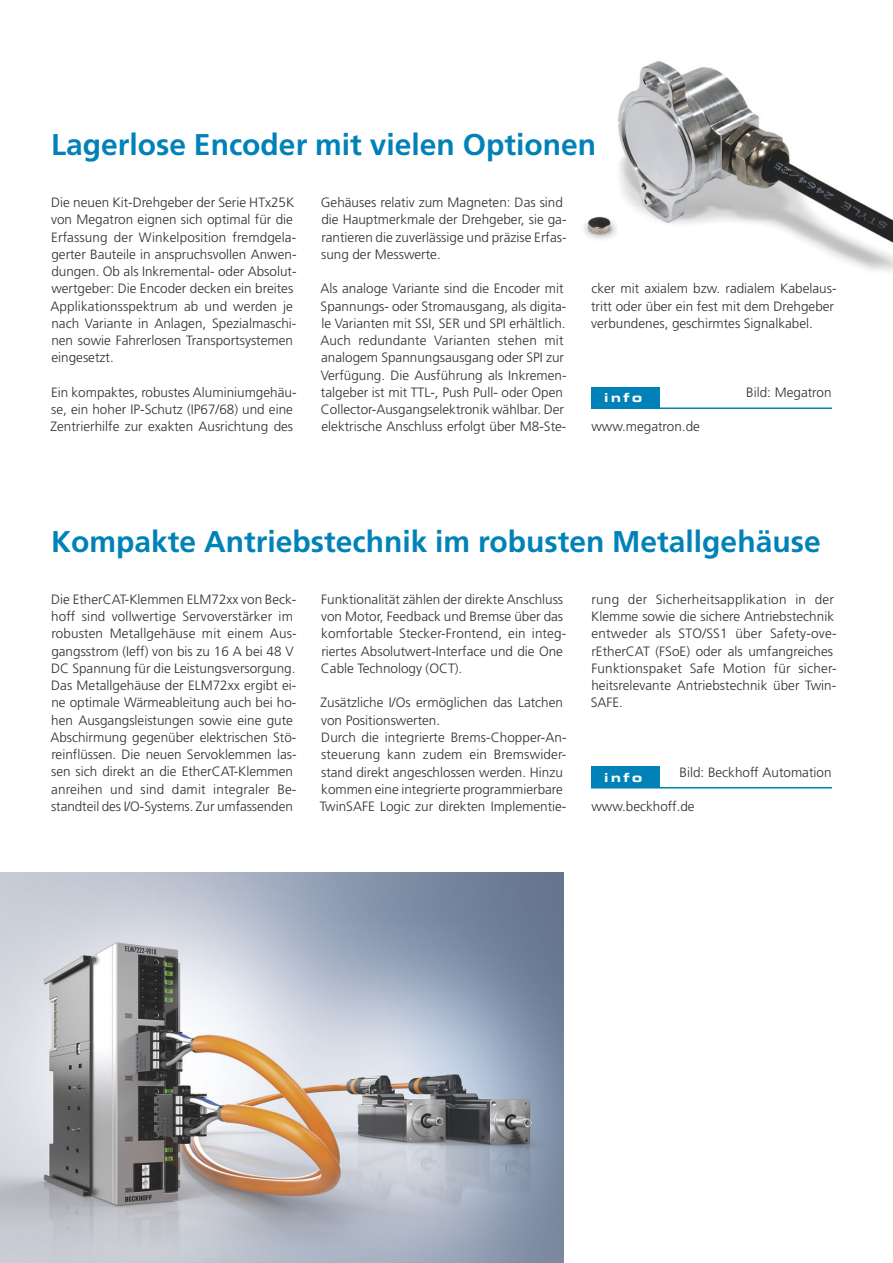
<style>
.page{position:relative;width:893px;height:1263px;background:#fff}
.page>*{position:absolute;margin:0;border:0;box-sizing:border-box;transform-origin:0 0}
.t1{font:700 30px "Frutiger LT Std";color:#0082b8}
.t2{font:300 13.5px/17.2px "Frutiger LT Std";color:#2f2f2e}
.t3{font:700 expanded 13.5px "Eurostile SB";letter-spacing:.2em;color:#fff}
</style>
<div class="page">
<img style="left:584px;top:61px;width:309px;height:211px">
<img style="left:0;top:872px;width:563px;height:391px">
<div style="left:591px;top:387px;width:68px;height:21px;background:#0082b8"></div>
<hr style="left:591px;top:407px;width:68px;height:2px;background:#0082b8">
<hr style="left:659px;top:407px;width:173px;height:2px;background:#0082b8">
<div style="left:591px;top:766px;width:68px;height:22px;background:#0082b8"></div>
<hr style="left:659px;top:787px;width:173px;height:1px;background:#0082b8">
<h1 class="t1" style="left:51px;top:127px;width:547px">Lagerlose Encoder mit vielen Optionen</h1>
<p class="t2" style="left:50px;top:194px;width:248px">Die neuen Kit-Drehgeber der Serie HTx25K von Megatron eignen sich optimal für die Erfassung der Winkelposition fremdgela&shy;gerter Bauteile in anspruchsvollen Anwen&shy;dungen. Ob als Inkremental- oder Absolut&shy;wertgeber: Die Encoder decken ein breites Applikationsspektrum ab und werden je nach Variante in Anlagen, Spezialmaschi&shy;nen sowie Fahrerlosen Transportsystemen eingesetzt.</p>
<p class="t2" style="left:50px;top:384px;width:248px">Ein kompaktes, robustes Aluminiumgehäu&shy;se, ein hoher IP-Schutz (IP67/68) und eine<br>Zentrierhilfe zur exakten Ausrichtung des</p>
<p class="t2" style="left:321px;top:194px;width:247px">Gehäuses relativ zum Magneten: Das sind die Hauptmerkmale der Drehgeber, sie ga&shy;rantieren die zuverlässige und präzise Erfas&shy;sung der Messwerte.</p>
<p class="t2" style="left:320px;top:280px;width:248px">Als analoge Variante sind die Encoder mit Spannungs- oder Stromausgang, als digita&shy;le Varianten mit SSI, SER und SPI erhältlich.<br>Auch redundante Varianten stehen mit analogem Spannungsausgang oder SPI zur Verfügung. Die Ausführung als Inkremen&shy;talgeber ist mit TTL-, Push Pull- oder Open Collector-Ausgangselektronik wählbar. Der elektrische Anschluss erfolgt über M8-Ste-</p>
<p class="t2" style="left:591px;top:280px;width:247px">cker mit axialem bzw. radialem Kabelaus&shy;tritt oder über ein fest mit dem Drehgeber verbundenes, geschirmtes Signalkabel.</p>
<p class="t3" style="left:605px;top:391px;width:39px">info</p>
<p class="t2" style="left:746px;top:384px;width:87px">Bild: Megatron</p>
<p class="t2" style="left:591px;top:418px;width:110px">www.megatron.de</p>
<h1 class="t1" style="left:51px;top:524px;width:771px">Kompakte Antriebstechnik im robusten Metallgehäuse</h1>
<p class="t2" style="left:50px;top:591px;width:248px">Die EtherCAT-Klemmen ELM72xx von Beck&shy;hoff sind vollwertige Servoverstärker im robusten Metallgehäuse mit einem Aus&shy;gangsstrom (Ieff) von bis zu 16 A bei 48 V DC Spannung für die Leistungsversorgung.<br>Das Metallgehäuse der ELM72xx ergibt ei&shy;ne optimale Wärmeableitung auch bei ho&shy;hen Ausgangsleistungen sowie eine gute Abschirmung gegenüber elektrischen Stö&shy;reinflüssen. Die neuen Servoklemmen las&shy;sen sich direkt an die EtherCAT-Klemmen anreihen und sind damit integraler Be&shy;standteil des I/O-Systems. Zur umfassenden</p>
<p class="t2" style="left:321px;top:591px;width:247px">Funktionalität zählen der direkte Anschluss von Motor, Feedback und Bremse über das komfortable Stecker-Frontend, ein integ&shy;riertes Absolutwert-Interface und die One Cable Technology (OCT).</p>
<p class="t2" style="left:320px;top:694px;width:248px">Zusätzliche I/Os ermöglichen das Latchen von Positionswerten.<br>Durch die integrierte Brems-Chopper-An&shy;steuerung kann zudem ein Bremswider&shy;stand direkt angeschlossen werden. Hinzu kommen eine integrierte programmierbare TwinSAFE Logic zur direkten Implementie-</p>
<p class="t2" style="left:591px;top:591px;width:247px">rung der Sicherheitsapplikation in der Klemme sowie die sichere Antriebstechnik entweder als STO/SS1 über Safety-ove&shy;rEtherCAT (FSoE) oder als umfangreiches Funktionspaket Safe Motion für sicher&shy;heitsrelevante Antriebstechnik über Twin-SAFE.</p>
<p class="t2" style="left:679px;top:763px;width:154px">Bild: Beckhoff Automation</p>
<p class="t2" style="left:591px;top:798px;width:105px">www.beckhoff.de</p>
<p class="t3" style="left:605px;top:770px;width:39px">info</p>
</div>
